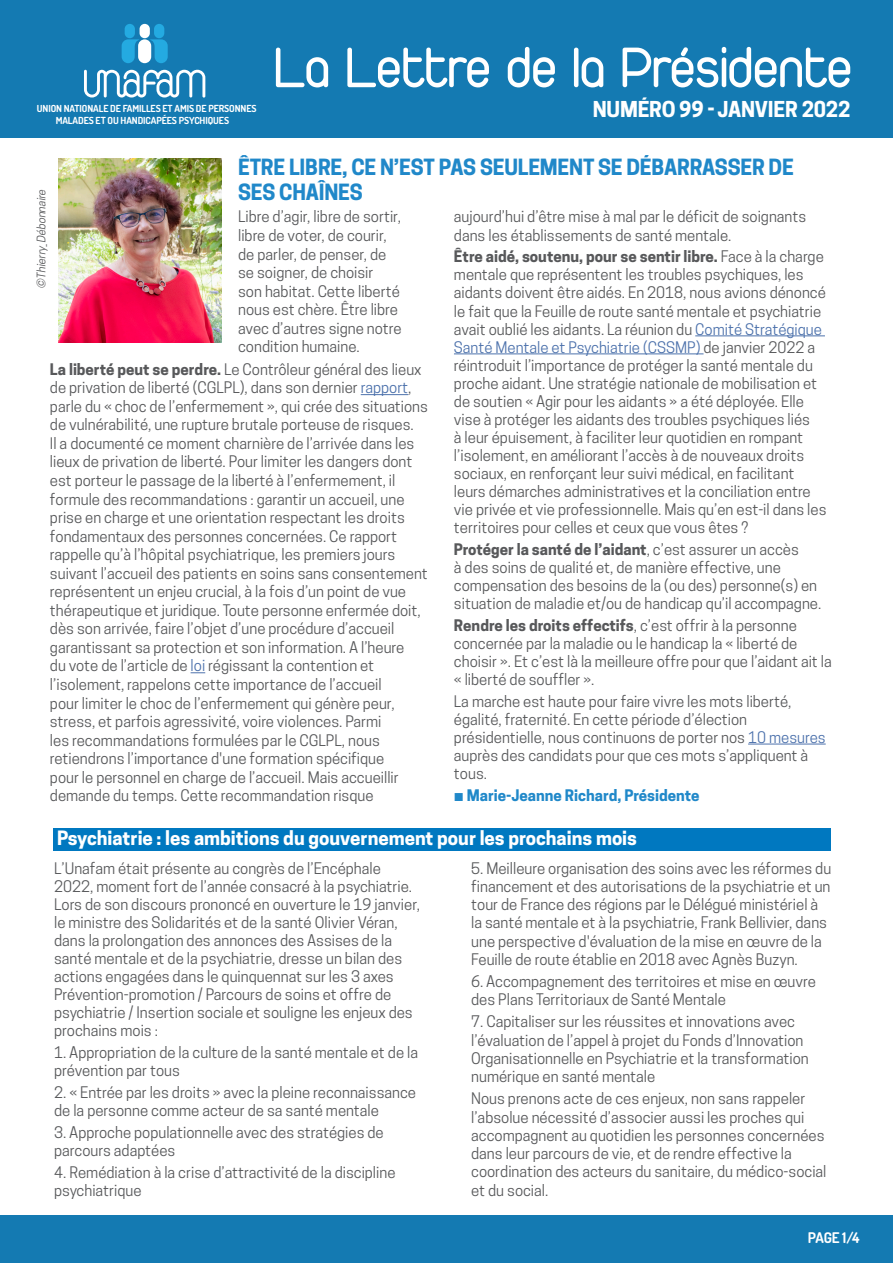
<style>
.page{position:relative;width:893px;height:1263px;background:#fff}
.page>*{position:absolute;margin:0;border:0;box-sizing:border-box;transform-origin:0 0}
.t1{font:60px "Duepuntozero";letter-spacing:-.01em;color:#fff}
.Titre_bleu{font:700 21px/25.2px "Cooper Hewitt";letter-spacing:-.01em;color:#2088c9}
.t2{font:700 20.55px "Cooper Hewitt";letter-spacing:-.01em;color:#fff}
.Titre_bleu-2{font:700 18.6px "Cooper Hewitt";color:#fff}
.Corps_de_texte{font:15px/18px "Cooper Hewitt";color:#57585a}
.Corps_de_texte-2{font:700 15px "Cooper Hewitt";color:#2088c9}
.t3{font:700 14.7px "Dosis";color:#fff}
.Crédit_photo{font:italic 11.1px "Cooper Hewitt";color:#57585a}
.t4{font:700 9.75px/12px "Dosis";letter-spacing:-.01em;color:#fff}
.s1{font-weight:700}
.s2{color:#4d72ac}
</style>
<div class="page">
<div style="left:0;top:0;width:893px;height:138px;background:#147ab2"></div>
<div style="left:0;top:1215px;width:893px;height:48px;background:#147ab2"></div>
<svg style="left:84px;top:70px;width:121px;height:28px"></svg>
<svg style="left:122px;top:24px;width:46px;height:39px"></svg>
<hr style="left:361px;top:394px;width:47px;height:1px;background:#4d72ac">
<svg style="left:191px;top:672px;width:14px;height:1px"></svg>
<hr style="left:695px;top:336px;width:130px;height:1px;background:#4d72ac">
<hr style="left:454px;top:354px;width:249px;height:1px;background:#4d72ac">
<hr style="left:748px;top:744px;width:78px;height:1px;background:#4d72ac">
<img style="left:59px;top:158px;width:162px;height:184px">
<div style="left:53px;top:828px;width:778px;height:23px;background:#0078c0"></div>
<p class="t1" style="left:274px;top:35px;width:580px">La Lettre de la Présidente</p>
<p class="t4" style="left:56px;top:102px;width:202px;text-indent:-19px">UNION NATIONALE DE FAMILLES ET AMIS DE PERSONNES<br>MALADES ET OU HANDICAPÉES PSYCHIQUES</p>
<p class="t2" style="left:593px;top:98px;width:259px">NUMÉRO 99 - JANVIER 2022</p>
<p class="Titre_bleu" style="left:238px;top:155px;width:557px">ÊTRE LIBRE, CE N’EST PAS SEULEMENT SE DÉBARRASSER DE<br>SES CHAÎNES</p>
<p class="Corps_de_texte" style="left:238px;top:208px;width:165px;line-height:18.6px">Libre d’agir, libre de sortir, libre de voter, de courir, de parler, de penser, de se soigner, de choisir<br>son habitat. Cette liberté nous est chère. Être libre avec d’autres signe notre condition humaine.</p>
<p class="Corps_de_texte" style="left:50px;top:360px;width:380px;line-height:18.6px"><span class="s1">La liberté peut se perdre.</span> Le Contrôleur général des lieux de privation de liberté (CGLPL), dans son dernier <span class="s2">rapport</span>, parle du « choc de l’enfermement », qui crée des situations de vulnérabilité, une rupture brutale porteuse de risques.<br>Il a documenté ce moment charnière de l’arrivée dans les lieux de privation de liberté. Pour limiter les dangers dont est porteur le passage de la liberté à l’enfermement, il formule des recommandations : garantir un accueil, une prise en charge et une orientation respectant les droits fondamentaux des personnes concernées. Ce rapport rappelle qu’à l’hôpital psychiatrique, les premiers jours suivant l’accueil des patients en soins sans consentement représentent un enjeu crucial, à la fois d’un point de vue thérapeutique et juridique. Toute personne enfermée doit, dès son arrivée, faire l’objet d’une procédure d’accueil garantissant sa protection et son information. A l’heure<br>du vote de l’article de <span class="s2">loi</span> régissant la contention et l’isolement, rappelons cette importance de l’accueil<br>pour limiter le choc de l’enfermement qui génère peur, stress, et parfois agressivité, voire violences. Parmi<br>les recommandations formulées par le CGLPL, nous retiendrons l’importance d'une formation spécifique<br>pour le personnel en charge de l’accueil. Mais accueillir demande du temps. Cette recommandation risque</p>
<p class="Crédit_photo" style="left:35px;top:289px;width:103px;rotate:-90deg">©Thierry_Débonnaire</p>
<p class="Corps_de_texte" style="left:454px;top:208px;width:354px">aujourd’hui d’être mise à mal par le déficit de soignants dans les établissements de santé mentale.</p>
<p class="Corps_de_texte" style="left:454px;top:248px;width:374px"><span class="s1">Être aidé, soutenu, pour se sentir libre.</span> Face à la charge mentale que représentent les troubles psychiques, les aidants doivent être aidés. En 2018, nous avions dénoncé le fait que la Feuille de route santé mentale et psychiatrie avait oublié les aidants. La réunion du <span class="s2">Comité Stratégique Santé Mentale et Psychiatrie (CSSMP)</span> de janvier 2022 a réintroduit l’importance de protéger la santé mentale du proche aidant. Une stratégie nationale de mobilisation et de soutien « Agir pour les aidants » a été déployée. Elle vise à protéger les aidants des troubles psychiques liés<br>à leur épuisement, à faciliter leur quotidien en rompant l’isolement, en améliorant l’accès à de nouveaux droits sociaux, en renforçant leur suivi médical, en facilitant leurs démarches administratives et la conciliation entre vie privée et vie professionnelle. Mais qu’en est-il dans les territoires pour celles et ceux que vous êtes ?</p>
<p class="Corps_de_texte" style="left:454px;top:540px;width:369px"><span class="s1">Protéger la santé de l’aidant</span>, c’est assurer un accès<br>à des soins de qualité et, de manière effective, une compensation des besoins de la (ou des) personne(s) en situation de maladie et/ou de handicap qu’il accompagne.</p>
<p class="Corps_de_texte" style="left:454px;top:616px;width:379px"><span class="s1">Rendre les droits effectifs</span>, c’est offrir à la personne concernée par la maladie ou le handicap la « liberté de choisir ». Et c’est là la meilleure offre pour que l’aidant ait la « liberté de souffler ».</p>
<p class="Corps_de_texte" style="left:454px;top:692px;width:373px">La marche est haute pour faire vivre les mots liberté, égalité, fraternité. En cette période d’élection présidentielle, nous continuons de porter nos <span class="s2">10 mesures </span>auprès des candidats pour que ces mots s’appliquent à tous.</p>
<p class="Corps_de_texte-2" style="left:454px;top:786px;width:247px">▪ Marie-Jeanne Richard, Présidente</p>
<p class="Titre_bleu-2" style="left:57px;top:827px;width:581px">Psychiatrie : les ambitions du gouvernement pour les prochains mois</p>
<p class="Corps_de_texte" style="left:54px;top:859px;width:367px">L’Unafam était présente au congrès de l’Encéphale 2022, moment fort de l’année consacré à la psychiatrie.<br>Lors de son discours prononcé en ouverture le 19 janvier, le ministre des Solidarités et de la santé Olivier Véran, dans la prolongation des annonces des Assises de la santé mentale et de la psychiatrie, dresse un bilan des actions engagées dans le quinquennat sur les 3 axes Prévention-promotion / Parcours de soins et offre de psychiatrie / Insertion sociale et souligne les enjeux des prochains mois :</p>
<p class="Corps_de_texte" style="left:54px;top:1043px;width:365px">1. Appropriation de la culture de la santé mentale et de la prévention par tous</p>
<p class="Corps_de_texte" style="left:54px;top:1083px;width:363px">2. « Entrée par les droits » avec la pleine reconnaissance de la personne comme acteur de sa santé mentale</p>
<p class="Corps_de_texte" style="left:54px;top:1123px;width:331px">3. Approche populationnelle avec des stratégies de parcours adaptées</p>
<p class="Corps_de_texte" style="left:54px;top:1163px;width:343px">4. Remédiation à la crise d’attractivité de la discipline psychiatrique</p>
<p class="Corps_de_texte" style="left:471px;top:859px;width:362px">5. Meilleure organisation des soins avec les réformes du financement et des autorisations de la psychiatrie et un tour de France des régions par le Délégué ministériel à la santé mentale et à la psychiatrie, Frank Bellivier, dans une perspective d'évaluation de la mise en œuvre de la Feuille de route établie en 2018 avec Agnès Buzyn.</p>
<p class="Corps_de_texte" style="left:471px;top:972px;width:346px">6. Accompagnement des territoires et mise en œuvre des Plans Territoriaux de Santé Mentale</p>
<p class="Corps_de_texte" style="left:471px;top:1013px;width:339px">7. Capitaliser sur les réussites et innovations avec l’évaluation de l’appel à projet du Fonds d’Innovation Organisationnelle en Psychiatrie et la transformation numérique en santé mentale</p>
<p class="Corps_de_texte" style="left:471px;top:1090px;width:357px">Nous prenons acte de ces enjeux, non sans rappeler l’absolue nécessité d’associer aussi les proches qui accompagnent au quotidien les personnes concernées dans leur parcours de vie, et de rendre effective la coordination des acteurs du sanitaire, du médico-social et du social.</p>
<p class="t3" style="left:808px;top:1228px;width:53px">PAGE 1/4</p>
</div>
